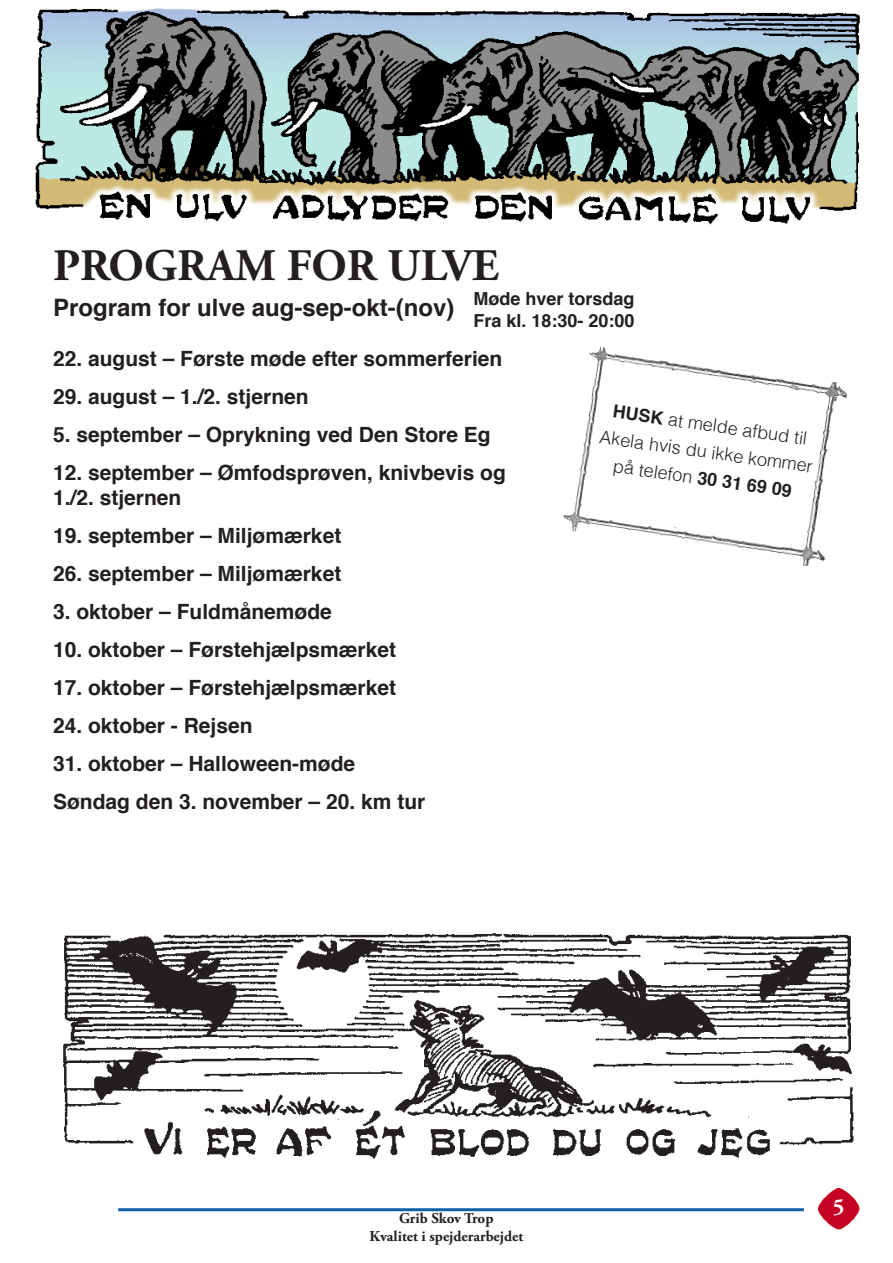
<style>
.page{position:relative;width:893px;height:1263px;background:#fff}
.page>*{position:absolute;margin:0;border:0;box-sizing:border-box;transform-origin:0 0}
.t1{font:700 45px "Adobe Garamond Pro";color:#231f20}
.t2{font:700 24px "Helvetica";color:#231f20}
.t3{font:700 22.5px "Adobe Garamond Pro";color:#fff}
.t4{font:700 21px/25.2px "Helvetica";color:#231f20}
.t5{font:300 18px/27px "Helvetica";color:#231f20;text-align:center}
.t6{font:700 18px "Helvetica";color:#231f20}
.t7{font:700 15px/18px "Adobe Garamond Pro";color:#231f20;text-align:center}
.s1{font-weight:700}
</style>
<div class="page">
<img style="left:817px;top:1188px;width:43px;height:42px">
<hr style="left:118px;top:1208px;width:686px;height:3px;background:#115fa8">
<img style="left:563px;top:347px;width:284px;height:219px">
<img style="left:35px;top:8px;width:825px;height:217px">
<img style="left:63px;top:933px;width:791px;height:226px">
<p class="t1" style="left:53px;top:240px;width:447px">PROGRAM FOR ULVE</p>
<p class="t6" style="left:473px;top:284px;width:163px">Møde hver torsdag</p>
<p class="t6" style="left:473px;top:306px;width:163px">Fra kl. 18:30- 20:00</p>
<p class="t2" style="left:53px;top:288px;width:403px">Program for ulve aug-sep-okt-(nov)</p>
<p class="t4" style="left:53px;top:346px;width:451px">22. august – Første møde efter sommerferien</p>
<p class="t4" style="left:53px;top:384px;width:257px">29. august – 1./2. stjernen</p>
<p class="t4" style="left:53px;top:422px;width:439px">5. september – Oprykning ved Den Store Eg</p>
<p class="t4" style="left:53px;top:460px;width:454px">12. september – Ømfodsprøven, knivbevis og<br>1./2. stjernen</p>
<p class="t4" style="left:53px;top:523px;width:290px">19. september – Miljømærket</p>
<p class="t4" style="left:53px;top:561px;width:290px">26. september – Miljømærket</p>
<p class="t4" style="left:53px;top:599px;width:280px">3. oktober – Fuldmånemøde</p>
<p class="t4" style="left:53px;top:637px;width:345px">10. oktober – Førstehjælpsmærket</p>
<p class="t4" style="left:53px;top:675px;width:345px">17. oktober – Førstehjælpsmærket</p>
<p class="t4" style="left:53px;top:713px;width:201px">24. oktober - Rejsen</p>
<p class="t4" style="left:53px;top:751px;width:304px">31. oktober – Halloween-møde</p>
<p class="t4" style="left:53px;top:789px;width:374px">Søndag den 3. november – 20. km tur</p>
<p class="t5" style="left:606px;top:395px;width:217px;rotate:8deg"><span class="s1">HUSK</span> at melde afbud til<br>Akela hvis du ikke kommer på telefon <span class="s1">30 31 69 09</span></p>
<p class="t7" style="left:369px;top:1209px;width:155px">Grib Skov Trop<br>Kvalitet i spejderarbejdet</p>
<p class="t3" style="left:833px;top:1194px;width:13px">5</p>
</div>
